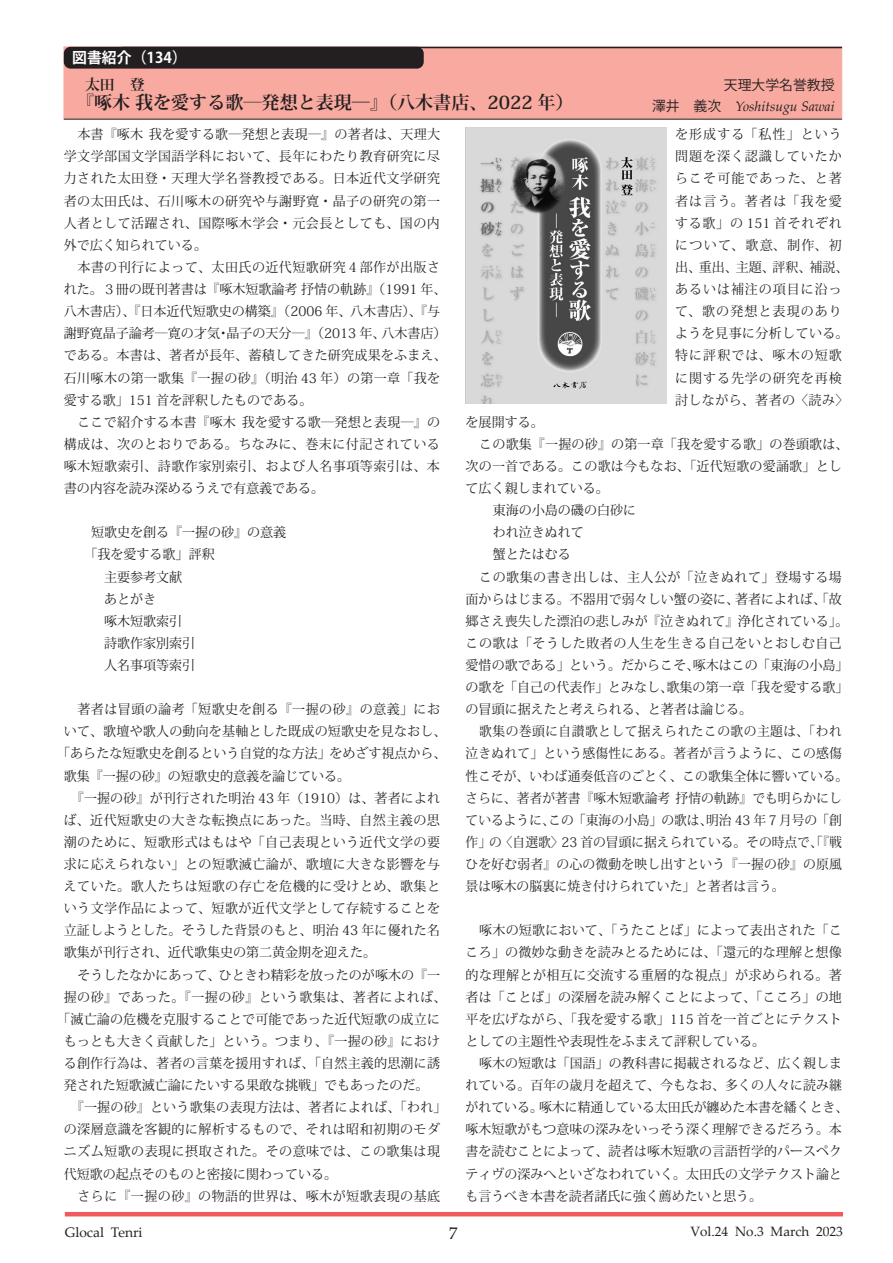
<style>
.page{position:relative;width:893px;height:1263px;background:#fff}
.page>*{position:absolute;margin:0;border:0;box-sizing:border-box;transform-origin:0 0}
.t1{font:700 18px "Koz Min Pr 6 N";color:#231f20}
.t2{font:16.95px "Palatino Linotype";color:#231f20}
.t3{font:700 14.85px "Koz Go Pr 6 N";color:#fff}
.t4{font:700 14.85px "Koz Min Pr 6 N";color:#231f20}
.t5{font:italic 13.8px "Palatino Linotype";color:#231f20}
.t6{font:13.8px "Palatino Linotype";color:#231f20}
.t7{font:13.8px "Koz Go Pr 6 N";color:#231f20}
.t8{font:13.5px "Palatino Linotype";color:#231f20}
.t9{font:13.35px/22px "Koz Min Pr 6 N";letter-spacing:.01em;color:#231f20;text-align:justify}
.t10{font:13.35px "Koz Min Pr 6 N";letter-spacing:.035em;color:#231f20}
.t11{font:13.35px "Koz Min Pr 6 N";letter-spacing:.01em;color:#231f20;scale:.96 1}
.t12{font:13.35px/22px "Koz Min Pr 6 N";letter-spacing:.075em;color:#231f20}
.t13{font:13.35px "Koz Min Pr 6 N";letter-spacing:.035em;color:#231f20;scale:.96 1}
.s1{font-family:"Koz Go Pr 6 N";font-style:normal}
</style>
<div class="page">
<hr style="left:65px;top:1212px;width:778px;height:4px;background:#f05a5f">
<div style="left:64px;top:47px;width:778px;height:72px;background:#f8aaa0;border:1px solid #f8aaa0"></div>
<hr style="left:64px;top:119px;width:778px;height:1px;background:#231f20">
<hr style="left:122px;top:47px;width:720px;height:1px;background:#231f20">
<div style="left:64px;top:47px;width:360px;height:22px;background:#231f20;border-radius:7px"></div>
<img style="left:466px;top:128px;width:200px;height:276px">
<p class="t3" style="left:72px;top:49px;width:116px">図書紹介（134）</p>
<p class="t4" style="left:85px;top:76px;width:61px">太田　登</p>
<h1 class="t1" style="left:76px;top:93px;width:499px">『啄木 我を愛する歌―発想と表現─』（八木書店、2022 年）</h1>
<p class="t7" style="left:724px;top:77px;width:112px">天理大学名誉教授</p>
<p class="t5" style="left:652px;top:96px;width:184px"><span class="s1">澤井　義次　</span>Yoshitsugu Sawai</p>
<p class="t9" style="left:64px;top:124px;width:378px;text-indent:14px">本書『啄木 我を愛する歌―発想と表現―』の著者は、天理大学文学部国文学国語学科において、長年にわたり教育研究に尽力された太田登・天理大学名誉教授である。日本近代文学研究者の太田氏は、石川啄木の研究や与謝野寛・晶子の研究の第一人者として活躍され、国際啄木学会・元会長としても、国の内外で広く知られている。</p>
<p class="t9" style="left:64px;top:256px;width:384px;text-align:left;text-indent:14px">本書の刊行によって、太田氏の近代短歌研究４部作が出版された。３冊の既刊著書は『啄木短歌論考 抒情の軌跡』（1991 年、八木書店）、『日本近代短歌史の構築』（2006 年、八木書店）、『与謝野寛晶子論考―寛の才気・晶子の天分―』（2013 年、八木書店）である。本書は、著者が長年、蓄積してきた研究成果をふまえ、石川啄木の第一歌集『一握の砂』（明治 43 年）の第一章「我を愛する歌」151 首を評釈したものである。</p>
<p class="t9" style="left:64px;top:411px;width:378px;text-indent:14px">ここで紹介する本書『啄木 我を愛する歌―発想と表現―』の構成は、次のとおりである。ちなみに、巻末に付記されている啄木短歌索引、詩歌作家別索引、および人名事項等索引は、本書の内容を読み深めるうえで有意義である。</p>
<p class="t9" style="left:91px;top:522px;width:197px">短歌史を創る『一握の砂』の意義</p>
<p class="t9" style="left:84px;top:544px;width:132px">「我を愛する歌」評釈</p>
<p class="t9" style="left:91px;top:566px;width:93px">　主要参考文献</p>
<p class="t9" style="left:91px;top:588px;width:67px">　あとがき</p>
<p class="t9" style="left:91px;top:610px;width:93px">　啄木短歌索引</p>
<p class="t9" style="left:91px;top:632px;width:106px">　詩歌作家別索引</p>
<p class="t9" style="left:91px;top:654px;width:106px">　人名事項等索引</p>
<p class="t10" style="left:77px;top:702px;width:364px">著者は冒頭の論考「短歌史を創る『一握の砂』の意義」にお</p>
<p class="t9" style="left:64px;top:721px;width:384px">いて、歌壇や歌人の動向を基軸とした既成の短歌史を見なおし、</p>
<p class="t9" style="left:57px;top:743px;width:391px">「あらたな短歌史を創るという自覚的な方法」をめざす視点から、</p>
<p class="t9" style="left:64px;top:765px;width:288px">歌集『一握の砂』の短歌史的意義を論じている。</p>
<p class="t9" style="left:71px;top:787px;width:371px">『一握の砂』が刊行された明治 43 年（1910）は、著者によれ</p>
<p class="t10" style="left:64px;top:812px;width:378px">ば、近代短歌史の大きな転換点にあった。当時、自然主義の思</p>
<p class="t10" style="left:64px;top:834px;width:378px">潮のために、短歌形式はもはや「自己表現という近代文学の要</p>
<p class="t10" style="left:64px;top:856px;width:378px">求に応えられない」との短歌滅亡論が、歌壇に大きな影響を与</p>
<p class="t10" style="left:64px;top:879px;width:378px">えていた。歌人たちは短歌の存亡を危機的に受けとめ、歌集と</p>
<p class="t10" style="left:64px;top:901px;width:378px">いう文学作品によって、短歌が近代文学として存続することを</p>
<p class="t9" style="left:64px;top:920px;width:378px">立証しようとした。そうした背景のもと、明治 43 年に優れた名</p>
<p class="t9" style="left:64px;top:942px;width:314px">歌集が刊行され、近代歌集史の第二黄金期を迎えた。</p>
<p class="t9" style="left:77px;top:964px;width:364px">そうしたなかにあって、ひときわ精彩を放ったのが啄木の『一</p>
<p class="t10" style="left:64px;top:989px;width:384px">握の砂』であった。『一握の砂』という歌集は、著者によれば、</p>
<p class="t9" style="left:57px;top:1008px;width:384px">「滅亡論の危機を克服することで可能であった近代短歌の成立に</p>
<p class="t9" style="left:64px;top:1030px;width:378px">もっとも大きく貢献した」という。つまり、『一握の砂』におけ</p>
<p class="t9" style="left:64px;top:1052px;width:378px">る創作行為は、著者の言葉を援用すれば、「自然主義的思潮に誘</p>
<p class="t9" style="left:64px;top:1074px;width:366px">発された短歌滅亡論にたいする果敢な挑戦」でもあったのだ。</p>
<p class="t9" style="left:71px;top:1096px;width:377px">『一握の砂』という歌集の表現方法は、著者によれば、「われ」</p>
<p class="t10" style="left:64px;top:1122px;width:378px">の深層意識を客観的に解析するもので、それは昭和初期のモダ</p>
<p class="t10" style="left:64px;top:1144px;width:378px">ニズム短歌の表現に摂取された。その意味では、この歌集は現</p>
<p class="t9" style="left:64px;top:1163px;width:275px">代短歌の起点そのものと密接に関わっている。</p>
<p class="t10" style="left:77px;top:1188px;width:364px">さらに『一握の砂』の物語的世界は、啄木が短歌表現の基底</p>
<p class="t12" style="left:675px;top:124px;width:175px">を形成する「私性」という問題を深く認識していたからこそ可能であった、と著者は言う。著者は「我を愛する歌」の 151 首それぞれについて、歌意、制作、初出、重出、主題、評釈、補説、あるいは補注の項目に沿って、歌の発想と表現のありようを見事に分析している。特に評釈では、啄木の短歌に関する先学の研究を再検討しながら、著者の〈読み〉</p>
<p class="t9" style="left:466px;top:411px;width:80px">を展開する。</p>
<p class="t9" style="left:479px;top:433px;width:371px">この歌集『一握の砂』の第一章「我を愛する歌」の巻頭歌は、</p>
<p class="t9" style="left:466px;top:455px;width:378px">次の一首である。この歌は今もなお、「近代短歌の愛誦歌」とし</p>
<p class="t9" style="left:466px;top:477px;width:145px">て広く親しまれている。</p>
<p class="t9" style="left:493px;top:499px;width:145px">東海の小島の磯の白砂に</p>
<p class="t9" style="left:493px;top:522px;width:93px">われ泣きぬれて</p>
<p class="t9" style="left:493px;top:544px;width:80px">蟹とたはむる</p>
<p class="t10" style="left:479px;top:569px;width:364px">この歌集の書き出しは、主人公が「泣きぬれて」登場する場</p>
<p class="t9" style="left:466px;top:588px;width:378px">面からはじまる。不器用で弱々しい蟹の姿に、著者によれば、「故</p>
<p class="t9" style="left:466px;top:610px;width:384px">郷さえ喪失した漂泊の悲しみが『泣きぬれて』浄化されている」。</p>
<p class="t10" style="left:466px;top:635px;width:378px">この歌は「そうした敗者の人生を生きる自己をいとおしむ自己</p>
<p class="t9" style="left:466px;top:654px;width:384px">愛惜の歌である」という。だからこそ、啄木はこの「東海の小島」</p>
<p class="t9" style="left:466px;top:676px;width:384px">の歌を「自己の代表作」とみなし、歌集の第一章「我を愛する歌」</p>
<p class="t9" style="left:466px;top:698px;width:288px">の冒頭に据えたと考えられる、と著者は論じる。</p>
<p class="t13" style="left:479px;top:724px;width:379px">歌集の巻頭に自讃歌として据えられたこの歌の主題は、「われ</p>
<p class="t11" style="left:466px;top:746px;width:393px">泣きぬれて」という感傷性にある。著者が言うように、この感傷</p>
<p class="t11" style="left:466px;top:768px;width:400px">性こそが、いわば通奏低音のごとく、この歌集全体に響いている。</p>
<p class="t11" style="left:466px;top:790px;width:393px">さらに、著者が著書『啄木短歌論考 抒情の軌跡』でも明らかにし</p>
<p class="t11" style="left:466px;top:812px;width:393px">ているように、この「東海の小島」の歌は、明治 43 年７月号の「創</p>
<p class="t11" style="left:466px;top:834px;width:393px">作」の〈自選歌〉23 首の冒頭に据えられている。その時点で、「『戦</p>
<p class="t11" style="left:466px;top:856px;width:394px">ひを好む弱者』の心の微動を映し出すという『一握の砂』の原風</p>
<p class="t11" style="left:466px;top:879px;width:334px">景は啄木の脳裏に焼き付けられていた」と著者は言う。</p>
<p class="t9" style="left:466px;top:920px;width:378px;text-indent:14px">啄木の短歌において、「うたことば」によって表出された「こころ」の微妙な動きを読みとるためには、「還元的な理解と想像的な理解とが相互に交流する重層的な視点」が求められる。著者は「ことば」の深層を読み解くことによって、「こころ」の地平を広げながら、「我を愛する歌」115 首を一首ごとにテクストとしての主題性や表現性をふまえて評釈している。</p>
<p class="t9" style="left:466px;top:1052px;width:384px;text-align:left;text-indent:14px">啄木の短歌は「国語」の教科書に掲載されるなど、広く親しまれている。百年の歳月を超えて、今もなお、多くの人々に読み継がれている。啄木に精通している太田氏が纏めた本書を繙くとき、啄木短歌がもつ意味の深みをいっそう深く理解できるだろう。本書を読むことによって、読者は啄木短歌の言語哲学的パースペクティヴの深みへといざなわれていく。太田氏の文学テクスト論とも言うべき本書を読者諸氏に強く薦めたいと思う。</p>
<p class="t6" style="left:65px;top:1222px;width:79px">Glocal Tenri</p>
<p class="t2" style="left:449px;top:1221px;width:10px">7</p>
<p class="t8" style="left:690px;top:1222px;width:154px">Vol.24 No.3 March 2023</p>
</div>
